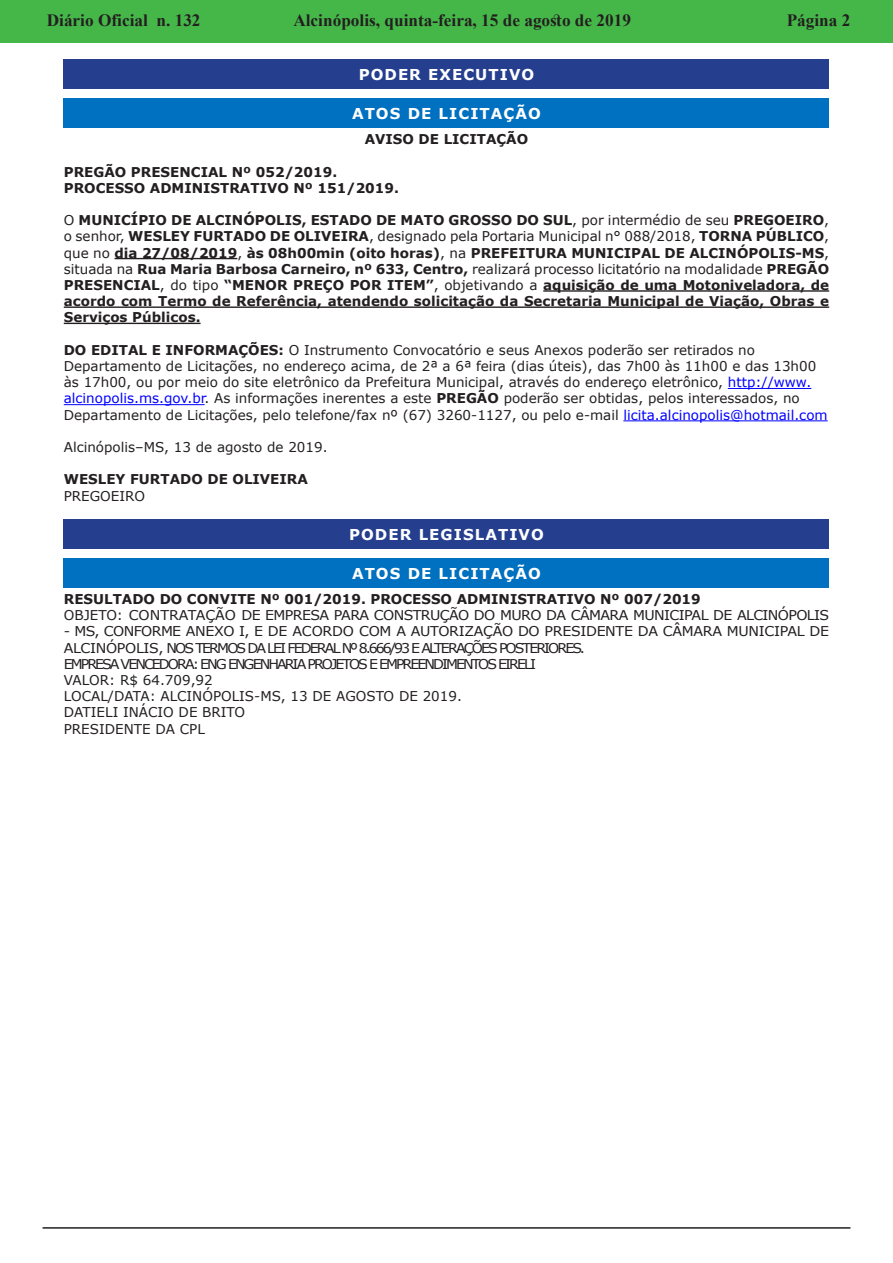
<style>
.page{position:relative;width:893px;height:1263px;background:#fff}
.page>*{position:absolute;margin:0;border:0;box-sizing:border-box;transform-origin:0 0}
.t1{font:700 17.25px "Times New Roman";color:#231f20}
.t2{font:700 15px "Verdana";letter-spacing:.07em;color:#fff}
.t3{font:700 13.5px/16.2px "Verdana";color:#231f20;text-align:justify}
.Corpo_de_texto_2{font:13.5px/16.2px "Verdana";color:#231f20}
.List_Paragraph{font:13.5px/16.2px "Verdana";letter-spacing:-.025em;color:#231f20;scale:1.05 1}
.List_Paragraph-2{font:13.5px "Verdana";letter-spacing:-.045em;color:#231f20}
.List_Paragraph-3{font:13.5px "Verdana";letter-spacing:-.14em;color:#231f20;scale:1.05 1}
.s1{font-weight:400}
.s2{font-weight:700}
.s3{color:#00f}
</style>
<div class="page">
<div style="left:0;top:0;width:893px;height:43px;background:#45b749"></div>
<hr style="left:43px;top:1227px;width:807px;height:2px;background:#231f20">
<hr style="left:115px;top:258px;width:122px;height:1px;background:#231f20">
<hr style="left:543px;top:290px;width:286px;height:2px;background:#231f20">
<hr style="left:64px;top:306px;width:765px;height:2px;background:#231f20">
<hr style="left:64px;top:323px;width:137px;height:1px;background:#231f20">
<hr style="left:728px;top:388px;width:83px;height:1px;background:#00f">
<hr style="left:64px;top:404px;width:141px;height:1px;background:#00f">
<hr style="left:623px;top:420px;width:205px;height:1px;background:#00f">
<div style="left:64px;top:60px;width:765px;height:29px;background:#253f8e"></div>
<div style="left:64px;top:99px;width:765px;height:29px;background:#0070c0"></div>
<div style="left:64px;top:519px;width:765px;height:30px;background:#253f8e"></div>
<div style="left:64px;top:558px;width:765px;height:30px;background:#0070c0"></div>
<p class="t1" style="left:47px;top:7px;width:155px">Diário Oficial n. 132</p>
<p class="t1" style="left:293px;top:7px;width:339px">Alcinópolis, quinta-feira, 15 de agosto de 2019</p>
<p class="t1" style="left:787px;top:7px;width:65px">Página 2</p>
<p class="t2" style="left:359px;top:64px;width:177px">PODER EXECUTIVO</p>
<p class="t2" style="left:352px;top:103px;width:190px">ATOS DE LICITAÇÃO</p>
<p class="t3" style="left:365px;top:131px;width:165px">AVISO DE LICITAÇÃO</p>
<p class="t3" style="left:64px;top:163px;width:275px">PREGÃO PRESENCIAL Nº 052/2019.</p>
<p class="t3" style="left:64px;top:180px;width:337px">PROCESSO ADMINISTRATIVO Nº 151/2019.</p>
<p class="t3" style="left:64px;top:212px;width:767px"><span class="s1">O</span> MUNICÍPIO DE ALCINÓPOLIS, ESTADO DE MATO GROSSO DO SUL<span class="s1">, por intermédio de seu</span> PREGOEIRO<span class="s1">, o senhor,</span> WESLEY FURTADO DE OLIVEIRA<span class="s1">, designado pela Portaria Municipal n° 088/2018,</span> TORNA PÚBLICO<span class="s1">, que no</span> dia 27/08/2019<span class="s1">,</span> às 08h00min (oito horas)<span class="s1">, na</span> PREFEITURA MUNICIPAL DE ALCINÓPOLIS-MS<span class="s1">, situada na</span> Rua Maria Barbosa Carneiro, nº 633, Centro, <span class="s1">realizará processo licitatório na modalidade</span> PREGÃO PRESENCIAL<span class="s1">, do tipo</span> “MENOR PREÇO POR ITEM”<span class="s1">, objetivando a</span> aquisição de uma Motoniveladora, de acordo com Termo de Referência, atendendo solicitação da Secretaria Municipal de Viação, Obras e Serviços Públicos.</p>
<p class="Corpo_de_texto_2" style="left:64px;top:342px;width:765px"><span class="s2">DO EDITAL E INFORMAÇÕES:</span> O Instrumento Convocatório e seus Anexos poderão ser retirados no Departamento de Licitações, no endereço acima, de 2ª a 6ª feira (dias úteis), das 7h00 às 11h00 e das 13h00 às 17h00, ou por meio do site eletrônico da Prefeitura Municipal, através do endereço eletrônico, <span class="s3">http://www. alcinopolis.ms.gov.br</span>. As informações inerentes a este <span class="s2">PREGÃO</span> poderão ser obtidas, pelos interessados, no Departamento de Licitações, pelo telefone/fax nº (67) 3260-1127, ou pelo e-mail <span class="s3">licita.alcinopolis@hotmail.com</span></p>
<p class="Corpo_de_texto_2" style="left:64px;top:439px;width:265px">Alcinópolis–MS, 13 de agosto de 2019.</p>
<p class="t3" style="left:64px;top:471px;width:246px">WESLEY FURTADO DE OLIVEIRA</p>
<p class="Corpo_de_texto_2" style="left:64px;top:487px;width:83px">PREGOEIRO</p>
<p class="t2" style="left:349px;top:524px;width:196px">PODER LEGISLATIVO</p>
<p class="t2" style="left:352px;top:563px;width:190px">ATOS DE LICITAÇÃO</p>
<p class="t3" style="left:64px;top:591px;width:638px">RESULTADO DO CONVITE Nº 001/2019. PROCESSO ADMINISTRATIVO Nº 007/2019</p>
<p class="List_Paragraph-2" style="left:64px;top:606px;width:767px">OBJETO: CONTRATAÇÃO DE EMPRESA PARA CONSTRUÇÃO DO MURO DA CÂMARA MUNICIPAL DE ALCINÓPOLIS</p>
<p class="List_Paragraph" style="left:64px;top:623px;width:730px">- MS, CONFORME ANEXO I, E DE ACORDO COM A AUTORIZAÇÃO DO PRESIDENTE DA CÂMARA MUNICIPAL DE<br>ALCINÓPOLIS, NOS TERMOS DA LEI FEDERAL Nº 8.666/93 E ALTERAÇÕES POSTERIORES.</p>
<p class="List_Paragraph-3" style="left:64px;top:655px;width:451px">EMPRESA VENCEDORA: ENG ENGENHARIA PROJETOS E EMPREENDIMENTOS EIRELI</p>
<p class="Corpo_de_texto_2" style="left:64px;top:672px;width:150px">VALOR: R$ 64.709,92</p>
<p class="Corpo_de_texto_2" style="left:64px;top:688px;width:400px">LOCAL/DATA: ALCINÓPOLIS-MS, 13 DE AGOSTO DE 2019.</p>
<p class="Corpo_de_texto_2" style="left:64px;top:704px;width:183px">DATIELI INÁCIO DE BRITO</p>
<p class="Corpo_de_texto_2" style="left:64px;top:720px;width:143px">PRESIDENTE DA CPL</p>
</div>
